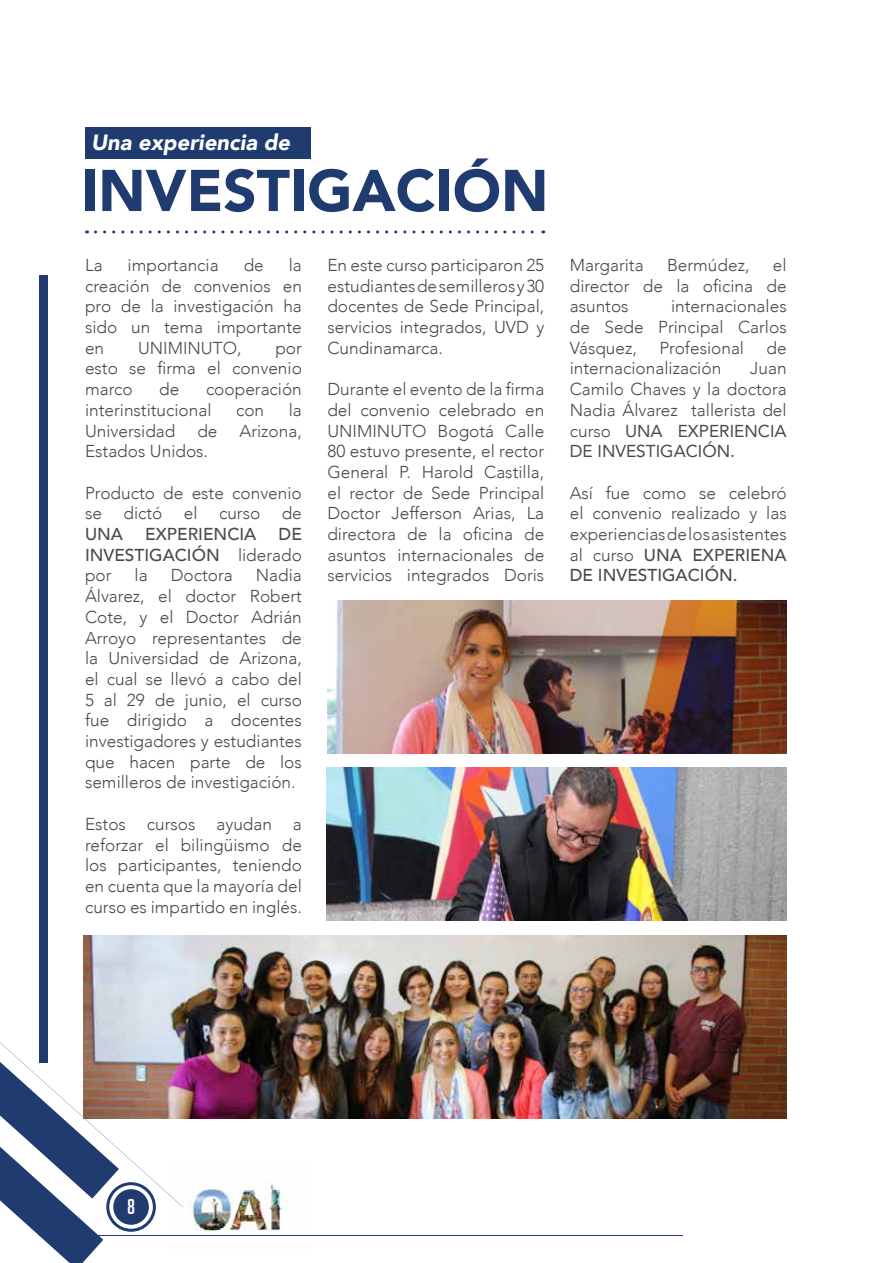
<style>
.page{position:relative;width:893px;height:1263px;background:#fff}
.page>*{position:absolute;margin:0;border:0;box-sizing:border-box;transform-origin:0 0}
.t1{font:900 58.2px "Avenir";color:#203b6f}
.t2{font:italic 900 21.9px "Avenir";color:#fff}
.t3{font:21px "Big Noodle Titling";color:#fff}
.t4{font:300 17.25px/20.7px "Avenir";color:#4a4a49;text-align:justify}
.t5{font:500 17.25px/20.7px "Avenir";color:#4a4a49;text-align:justify}
.s1{font-weight:300}
.s2{font-weight:400}
.s3{font-weight:500}
</style>
<div class="page">
<img style="left:183px;top:1180px;width:124px;height:56px">
<div style="left:39px;top:275px;width:9px;height:788px;background:#203b6f"></div>
<svg style="left:0;top:1000px;width:183px;height:263px"></svg>
<div style="left:85px;top:127px;width:226px;height:31px;background:#203b6f"></div>
<svg style="left:95px;top:230px;width:449px;height:3px"></svg>
<img style="left:84px;top:935px;width:703px;height:183px">
<img style="left:327px;top:601px;width:460px;height:152px">
<img style="left:326px;top:768px;width:461px;height:153px">
<p class="t2" style="left:91px;top:125px;width:201px">Una experiencia de</p>
<h1 class="t1" style="left:81px;top:141px;width:469px">INVESTIGACIÓN</h1>
<p class="t4" style="left:85px;top:255px;width:218px;text-indent:204px">la creación de convenios en pro de la investigación ha sido un tema importante en</p>
<p class="t4" style="left:85px;top:255px;width:19px">La</p>
<p class="t4" style="left:128px;top:255px;width:93px">importancia</p>
<p class="t4" style="left:244px;top:255px;width:22px">de</p>
<p class="t4" style="left:138px;top:337px;width:105px">UNIMINUTO,</p>
<p class="t4" style="left:85px;top:337px;width:218px;text-indent:190px">por esto se firma el convenio marco</p>
<p class="t4" style="left:159px;top:379px;width:22px">de</p>
<p class="t4" style="left:85px;top:379px;width:218px;text-indent:121px">cooperación interinstitucional</p>
<p class="t4" style="left:236px;top:399px;width:30px">con</p>
<p class="t4" style="left:289px;top:399px;width:15px">la</p>
<p class="t4" style="left:85px;top:420px;width:92px">Universidad</p>
<p class="t4" style="left:197px;top:420px;width:22px">de</p>
<p class="t4" style="left:240px;top:420px;width:64px">Arizona,</p>
<p class="t4" style="left:85px;top:441px;width:125px">Estados Unidos.</p>
<p class="t4" style="left:85px;top:482px;width:218px">Producto de este convenio se dictó el curso de</p>
<p class="t5" style="left:85px;top:523px;width:40px">UNA</p>
<p class="t5" style="left:145px;top:523px;width:113px">EXPERIENCIA</p>
<p class="t5" style="left:85px;top:523px;width:218px;text-indent:194px">DE INVESTIGACIÓN <span class="s1">liderado por</span></p>
<p class="t4" style="left:85px;top:565px;width:218px;text-indent:171px">Nadia Álvarez, el doctor Robert Cote, y el Doctor Adrián Arroyo representantes de la Universidad de Arizona, el cual se llevó a cabo del 5 al 29 de junio, el curso fue dirigido a docentes investigadores y estudiantes que hacen parte de los semilleros de investigación.</p>
<p class="t4" style="left:85px;top:813px;width:218px">Estos cursos ayudan a reforzar el bilingüismo de los participantes, teniendo en cuenta que la mayoría del curso es impartido en inglés.</p>
<p class="t4" style="left:135px;top:565px;width:15px">la</p>
<p class="t4" style="left:171px;top:565px;width:64px">Doctora</p>
<p class="t4" style="left:327px;top:255px;width:218px">En este curso participaron 25 estudiantes de semilleros y 30 docentes de Sede Principal, servicios integrados, UVD y Cundinamarca.</p>
<p class="t4" style="left:327px;top:379px;width:218px">Durante el evento de la firma del convenio celebrado en UNIMINUTO Bogotá Calle 80 estuvo presente, el rector General P. Harold Castilla, el rector de Sede Principal Doctor Jefferson Arias, La directora de la oficina de asuntos internacionales de servicios integrados Doris</p>
<p class="t4" style="left:570px;top:255px;width:218px;text-indent:203px">el director de la oficina de asuntos</p>
<p class="t4" style="left:570px;top:255px;width:75px">Margarita</p>
<p class="t4" style="left:667px;top:255px;width:84px">Bermúdez,</p>
<p class="t4" style="left:570px;top:296px;width:218px;text-indent:101px">internacionales de Sede Principal Carlos Vásquez,</p>
<p class="t4" style="left:659px;top:337px;width:86px">Profesional</p>
<p class="t4" style="left:766px;top:337px;width:22px">de</p>
<p class="t4" style="left:570px;top:358px;width:153px">internacionalización</p>
<p class="t4" style="left:570px;top:358px;width:218px;text-indent:180px">Juan Camilo Chaves y la doctora Nadia Álvarez tallerista del curso <span class="s2">UNA EXPERIENCIA DE INVESTIGACIÓN.</span></p>
<p class="t4" style="left:570px;top:482px;width:218px">Así fue como se celebró el convenio realizado y las experiencias de los asistentes al curso <span class="s3">UNA EXPERIENA DE INVESTIGACIÓN.</span></p>
<p class="t3" style="left:127px;top:1195px;width:10px">8</p>
</div>
